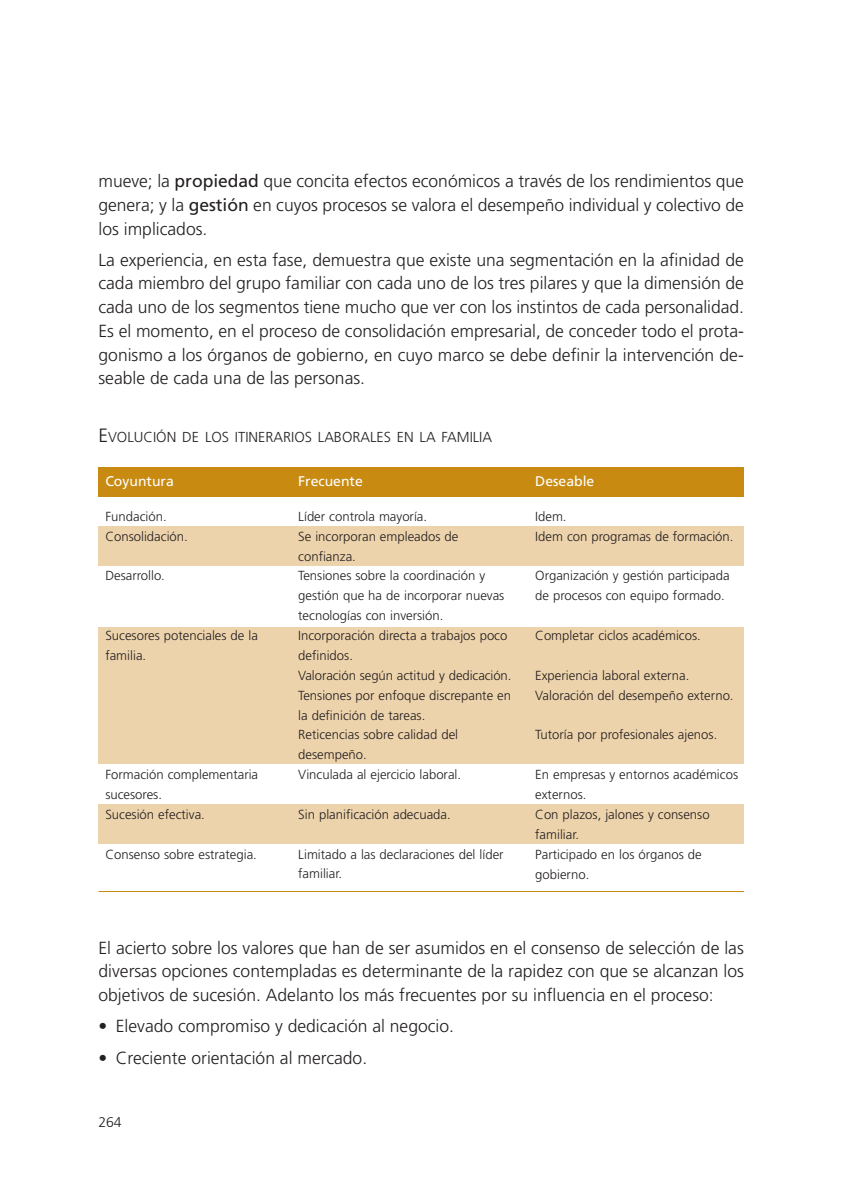
<style>
.page{position:relative;width:844px;height:1191px;background:#fff}
.page>*{position:absolute;margin:0;border:0;box-sizing:border-box;transform-origin:0 0}
.t1{font:300 17.5px/23.8px "Frutiger";color:#231f20;text-align:justify}
.t2{font:300 14.35px "Frutiger";color:#231f20}
.t3{font:14px "Frutiger";color:#fff}
.t4{font:300 14px "Frutiger";color:#231f20}
.t5{font:300 13.12px/19.8px "Frutiger";color:#231f20}
.s1{font-weight:400}
.s2{font-size:19.25px}
</style>
<div class="page">
<div style="left:98px;top:467px;width:645px;height:29px;background:#c88a11"></div>
<div style="left:98px;top:627px;width:645px;height:137px;background:#edd3ac"></div>
<div style="left:98px;top:804px;width:645px;height:40px;background:#edd3ac"></div>
<div style="left:98px;top:526px;width:645px;height:40px;background:#edd3ac"></div>
<hr style="left:98px;top:891px;width:645px;height:1px;background:#c88a11">
<h1 class="t1" style="left:98px;top:170px;width:646px">mueve; la <span class="s1">propiedad</span> que concita efectos económicos a través de los rendimientos que genera; y la <span class="s1">gestión</span> en cuyos procesos se valora el desempeño individual y colectivo de los implicados.</h1>
<p class="t1" style="left:98px;top:249px;width:646px">La experiencia, en esta fase, demuestra que existe una segmentación en la afinidad de cada miembro del grupo familiar con cada uno de los tres pilares y que la dimensión de cada uno de los segmentos tiene mucho que ver con los instintos de cada personalidad.<br>Es el momento, en el proceso de consolidación empresarial, de conceder todo el prota&shy;gonismo a los órganos de gobierno, en cuyo marco se debe definir la intervención de&shy;seable de cada una de las personas.</p>
<p class="t2" style="left:98px;top:431px;width:395px"><span class="s2">E</span>VOLUCIÓN DE LOS ITINERARIOS LABORALES EN LA FAMILIA</p>
<p class="t3" style="left:105px;top:475px;width:70px">Coyuntura</p>
<p class="t5" style="left:105px;top:507px;width:84px">Fundación.<br>Consolidación.</p>
<p class="t5" style="left:105px;top:567px;width:61px">Desarrollo.</p>
<p class="t5" style="left:105px;top:626px;width:154px">Sucesores potenciales de la familia.</p>
<p class="t5" style="left:105px;top:765px;width:154px">Formación complementaria sucesores.<br>Sucesión efectiva.</p>
<p class="t5" style="left:105px;top:845px;width:153px">Consenso sobre estrategia.</p>
<p class="t3" style="left:298px;top:475px;width:66px">Frecuente</p>
<p class="t5" style="left:298px;top:507px;width:215px">Líder controla mayoría.<br>Se incorporan empleados de confianza.<br>Tensiones sobre la coordinación y gestión que ha de incorporar nuevas tecnologías con inversión.<br>Incorporación directa a trabajos poco definidos.<br>Valoración según actitud y dedicación.<br>Tensiones por enfoque discrepante en la definición de tareas.<br>Reticencias sobre calidad del desempeño.<br>Vinculada al ejercicio laboral.</p>
<p class="t5" style="left:298px;top:805px;width:154px">Sin planificación adecuada.</p>
<p class="t5" style="left:298px;top:845px;width:207px">Limitado a las declaraciones del líder familiar.</p>
<p class="t3" style="left:535px;top:475px;width:61px">Deseable</p>
<p class="t5" style="left:535px;top:507px;width:200px">Idem.<br>Idem con programas de formación.</p>
<p class="t5" style="left:535px;top:567px;width:196px">Organización y gestión participada de procesos con equipo formado.</p>
<p class="t5" style="left:535px;top:626px;width:167px">Completar ciclos académicos.</p>
<p class="t5" style="left:535px;top:666px;width:200px">Experiencia laboral externa.<br>Valoración del desempeño externo.</p>
<p class="t5" style="left:535px;top:726px;width:183px">Tutoría por profesionales ajenos.</p>
<p class="t5" style="left:535px;top:765px;width:204px">En empresas y entornos académicos externos.<br>Con plazos, jalones y consenso familiar.<br>Participado en los órganos de gobierno.</p>
<p class="t1" style="left:98px;top:937px;width:646px">El acierto sobre los valores que han de ser asumidos en el consenso de selección de las diversas opciones contempladas es determinante de la rapidez con que se alcanzan los objetivos de sucesión. Adelanto los más frecuentes por su influencia en el proceso:</p>
<h1 class="t1" style="left:98px;top:1015px;width:357px">• Elevado compromiso y dedicación al negocio.</h1>
<h1 class="t1" style="left:98px;top:1047px;width:270px">• Creciente orientación al mercado.</h1>
<p class="t4" style="left:98px;top:1116px;width:25px">264</p>
</div>
